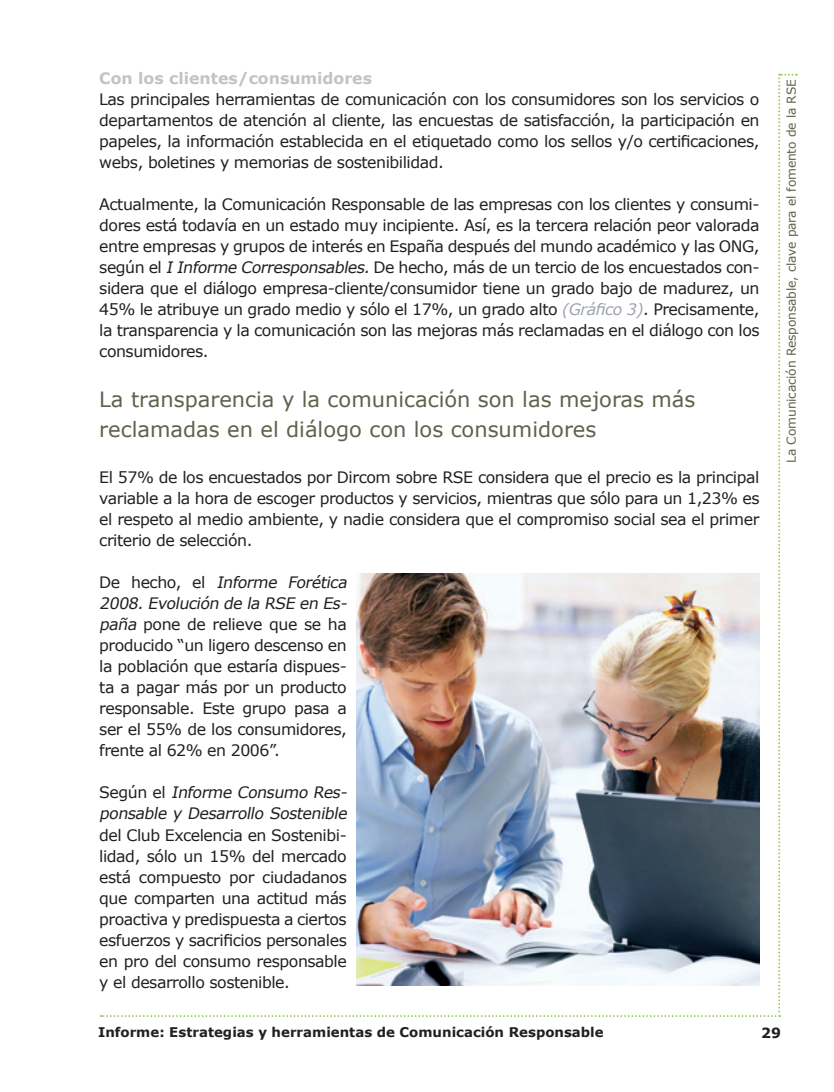
<style>
.page{position:relative;width:834px;height:1092px;background:#fff}
.page>*{position:absolute;margin:0;border:0;box-sizing:border-box;transform-origin:0 0}
.t1{font:21px/29.8px "Verdana";color:#60614b}
.t2{font:15.75px/21px "Verdana";letter-spacing:-.03em;color:#231f20;text-align:justify}
.t3{font:700 15.75px "Verdana";color:#c1c3c7}
.t4{font:700 14px "Verdana";color:#231f20}
.t5{font:700 13.3px "Verdana";color:#231f20}
.t6{font:12.25px "Verdana";letter-spacing:-.01em;color:#60614b}
.s1{font-style:italic}
.s2{font-style:italic;color:#9ea4ac}
</style>
<div class="page">
<img style="left:356px;top:573px;width:403px;height:412px">
<p class="t3" style="left:99px;top:68px;width:274px">Con los clientes/consumidores</p>
<p class="t2" style="left:99px;top:89px;width:661px">Las principales herramientas de comunicación con los consumidores son los servicios o departamentos de atención al cliente, las encuestas de satisfacción, la participación en papeles, la información establecida en el etiquetado como los sellos y/o certificaciones, webs, boletines y memorias de sostenibilidad.</p>
<p class="t2" style="left:99px;top:194px;width:661px">Actualmente, la Comunicación Responsable de las empresas con los clientes y consumi&shy;dores está todavía en un estado muy incipiente. Así, es la tercera relación peor valorada entre empresas y grupos de interés en España después del mundo académico y las ONG, según el <span class="s1">IInforme Corresponsables.</span>De hecho, más de un tercio de los encuestados con&shy;sidera que el diálogo empresa-cliente/consumidor tiene un grado bajo de madurez, un 45% le atribuye un grado medio y sólo el 17%, un grado alto <span class="s2">(Gráfico 3)</span>. Precisamente, la transparencia y la comunicación son las mejoras más reclamadas en el diálogo con los consumidores.</p>
<p class="t1" style="left:99px;top:384px;width:597px">La transparencia y la comunicación son las mejoras más reclamadas en el diálogo con los consumidores</p>
<p class="t2" style="left:99px;top:467px;width:661px">El 57% de los encuestados por Dircom sobre RSE considera que el precio es la principal variable a la hora de escoger productos y servicios, mientras que sólo para un 1,23% es el respeto al medio ambiente, y nadie considera que el compromiso social sea el primer criterio de selección.</p>
<p class="t2" style="left:99px;top:572px;width:253px;text-align:left">D e h e c h o , e l <span class="s1">Informe Forética<br>2008.Evolución de la RSE en Es&shy;paña</span> pone de relieve que se ha producido “un ligero descenso en la población que estaría dispues&shy;ta a pagar más por un producto responsable. Este grupo pasa a ser el 55% de los consumidores, frente al 62% en 2006”.</p>
<p class="t2" style="left:99px;top:782px;width:252px;text-align:left">S e g ú n e l <span class="s1">Informe Consumo Res&shy;ponsable y Desarrollo Sostenible </span>del Club Excelencia en Sostenibi&shy;lidad, sólo un 15% del mercado está compuesto por ciudadanos que comparten una actitud más proactiva y predispuesta a ciertos esfuerzos y sacrificios personales en pro del consumo responsable y el desarrollo sostenible.</p>
<p class="t6" style="left:783px;top:462px;width:385px;rotate:-90deg">La Comunicación Responsable, clave para el fomento de la RSE</p>
<p class="t5" style="left:98px;top:1023px;width:507px">Informe: Estrategias y herramientas de Comunicación Responsable</p>
<p class="t4" style="left:761px;top:1023px;width:21px">29</p>
</div>
